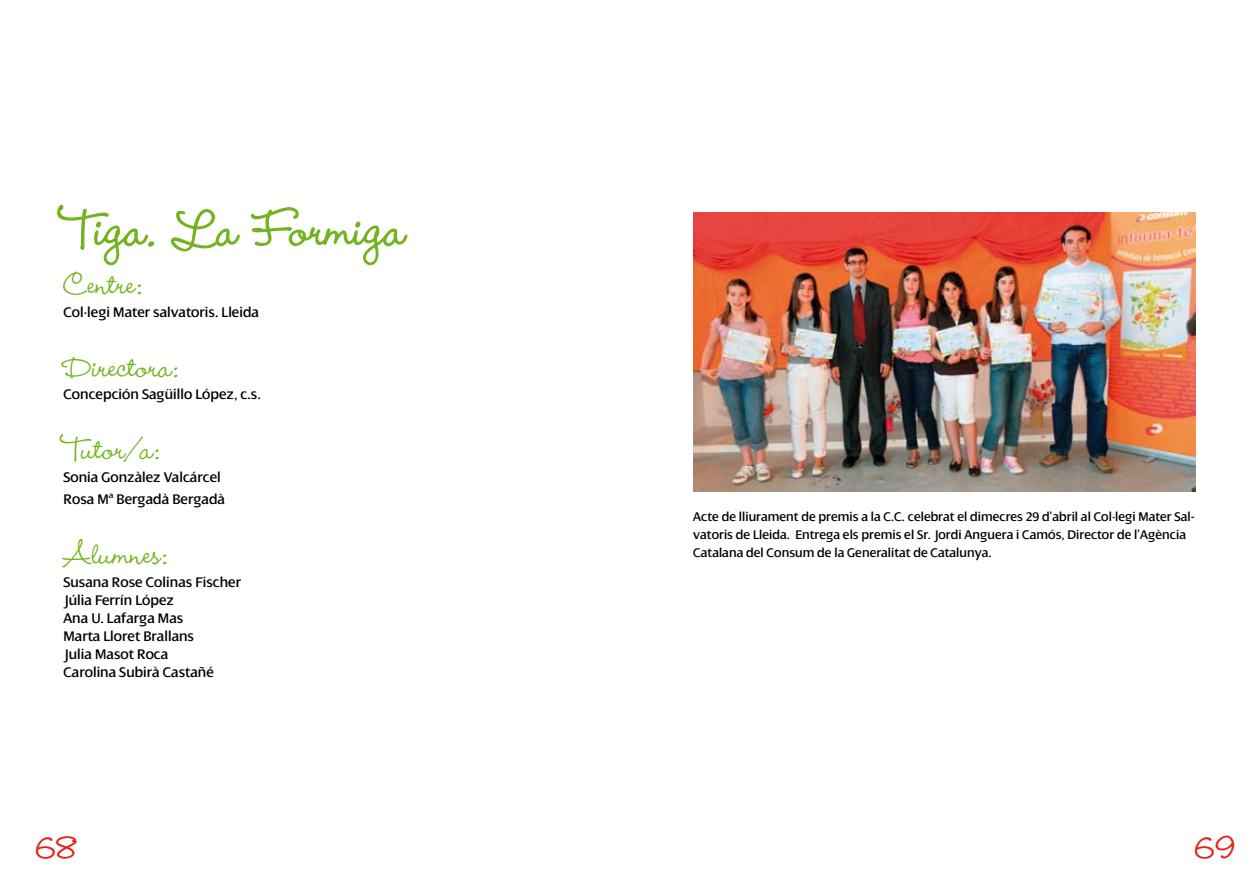
<style>
.page{position:relative;width:1259px;height:893px;background:#fff}
.page>*{position:absolute;margin:0;border:0;box-sizing:border-box;transform-origin:0 0}
.t1{font:700 60px "Wendy LP Std";color:#74b320}
.t2{font:500 37.5px "Wendy LP Std";color:#74b320}
.t3{font:700 37.5px "Wendy LP Std";color:#e32219}
.t4{font:15px/18px "Dialog";color:#000}
.t5{font:13.5px/18px "Dialog";color:#000}
</style>
<div class="page">
<img style="left:693px;top:213px;width:502px;height:279px">
<h1 class="t1" style="left:63px;top:193px;width:344px">Tiga. La Formiga</h1>
<h2 class="t2" style="left:63px;top:263px;width:81px">Centre:</h2>
<p class="t4" style="left:63px;top:303px;width:197px">Col·legi Mater salvatoris. Lleida</p>
<h2 class="t2" style="left:63px;top:346px;width:117px">Directora:</h2>
<p class="t4" style="left:63px;top:386px;width:199px">Concepción Sagüillo López, c.s.</p>
<h2 class="t2" style="left:63px;top:428px;width:98px">Tutor/a:</h2>
<p class="t4" style="left:63px;top:466px;width:163px;line-height:22.5px">Sonia Gonzàlez Valcárcel<br>Rosa Mª Bergadà Bergadà</p>
<h2 class="t2" style="left:63px;top:533px;width:106px">Alumnes:</h2>
<p class="t4" style="left:63px;top:573px;width:179px">Susana Rose Colinas Fischer<br>Júlia Ferrín López<br>Ana U. Lafarga Mas<br>Marta Lloret Brallans<br>Julia Masot Roca<br>Carolina Subirà Castañé</p>
<p class="t5" style="left:693px;top:507px;width:503px">Acte de lliurament de premis a la C.C. celebrat el dimecres 29 d’abril al Col·legi Mater Sal&shy;vatoris de Lleida. Entrega els premis el Sr. Jordi Anguera i Camós, Director de l’Agència<br>Catalana del Consum de la Generalitat de Catalunya.</p>
<h2 class="t3" style="left:36px;top:826px;width:42px">68</h2>
<h2 class="t3" style="left:1195px;top:826px;width:42px">69</h2>
</div>
